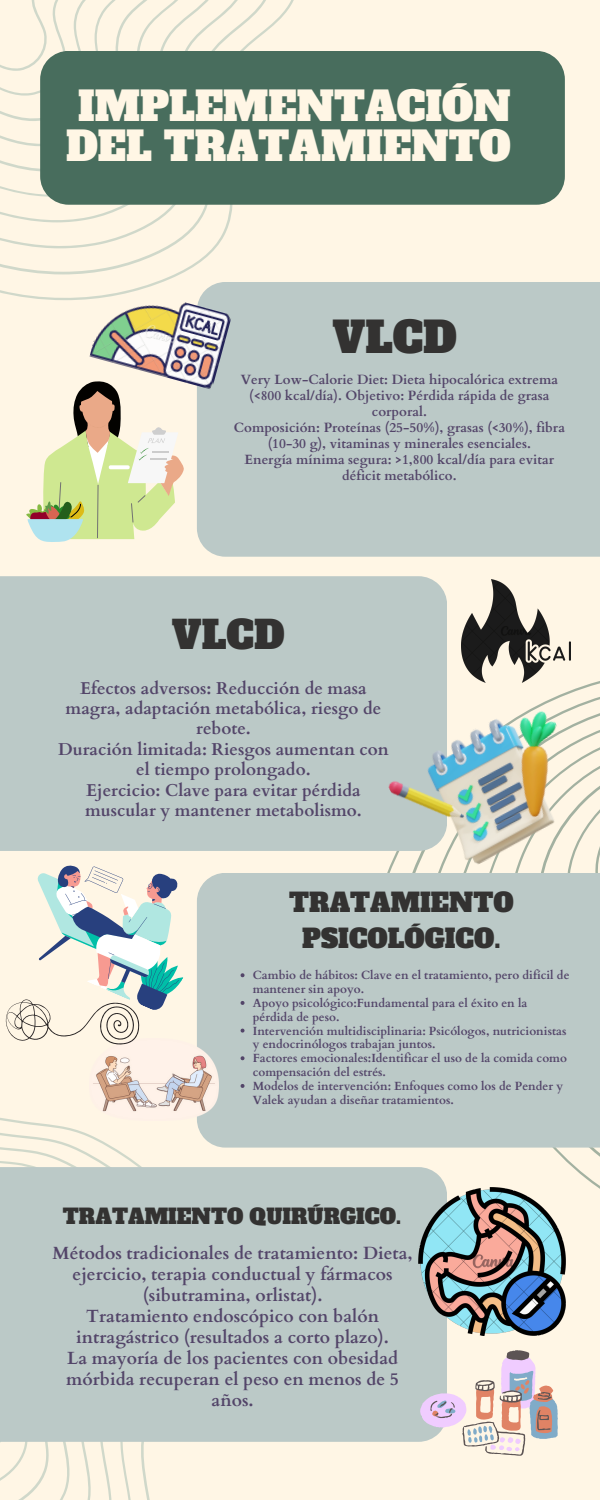
<style>
.page{position:relative;width:600px;height:1500px;background:#fff6e5}
.page>*{position:absolute;margin:0;border:0;box-sizing:border-box;transform-origin:0 0}
.t1{font:42px "Alfa Slab One";color:#333231}
.t2{font:39.6px/40.4px "Alfa Slab One";color:#fff6e5;text-align:center}
.t3{font:38px "Alfa Slab One";color:#333231}
.t4{font:25.6px/35.5px "Alfa Slab One";color:#333231;text-align:center}
.t5{font:20.6px "Alfa Slab One";color:#333231}
.t6{font:700 17.7px/21.1px "Cardo";color:#534569;text-align:center}
.t7{font:700 17.1px/20.4px "Cardo";color:#534569;text-align:center}
.t8{font:700 13.4px/16px "Cardo";color:#534569;text-align:center}
.t9{font:700 11.8px/13.8px "Cardo";color:#534569}
</style>
<div class="page">
<svg style="left:0;top:1118px;width:150px;height:382px"></svg>
<div style="left:197px;top:873px;width:403px;height:275px;background:#bbc9c7"></div>
<div style="left:0;top:1167px;width:447px;height:275px;background:#bbc9c7"></div>
<div style="left:197px;top:282px;width:403px;height:275px;background:#bbc9c7"></div>
<div style="left:0;top:576px;width:447px;height:275px;background:#bbc9c7"></div>
<svg style="left:0;top:0;width:302px;height:301px"></svg>
<div style="left:40px;top:51px;width:525px;height:154px;background:#486d5d"></div>
<img style="left:90px;top:282px;width:142px;height:108px">
<svg style="left:26px;top:381px;width:158px;height:161px"></svg>
<img style="left:382px;top:697px;width:214px;height:188px">
<img style="left:462px;top:579px;width:108px;height:104px">
<img style="left:90px;top:1038px;width:129px;height:83px">
<svg style="left:6px;top:835px;width:210px;height:210px"></svg>
<img style="left:418px;top:1188px;width:148px;height:147px">
<svg style="left:420px;top:1350px;width:138px;height:106px"></svg>
<svg style="left:241px;top:973px;width:4px;height:4px"></svg>
<svg style="left:241px;top:1001px;width:4px;height:4px"></svg>
<svg style="left:241px;top:1029px;width:4px;height:4px"></svg>
<svg style="left:241px;top:1056px;width:4px;height:4px"></svg>
<svg style="left:241px;top:1084px;width:4px;height:4px"></svg>
<h1 class="t2" style="left:66px;top:87px;width:446px">IMPLEMENTACIÓN<br>DEL TRATAMIENTO</h1>
<h5 class="t1" style="left:332px;top:309px;width:126px">VLCD</h5>
<h1 class="t8" style="left:234px;top:372px;width:333px">Very Low-Calorie Diet: Dieta hipocalórica extrema (&lt;800 kcal/día). Objetivo: Pérdida rápida de grasa corporal.<br>Composición: Proteínas (25-50%), grasas (&lt;30%), fibra (10-30 g), vitaminas y minerales esenciales.<br>Energía mínima segura: &gt;1,800 kcal/día para evitar déficit metabólico.</h1>
<p class="t3" style="left:172px;top:610px;width:114px">VLCD</p>
<p class="t7" style="left:58px;top:678px;width:332px">Efectos adversos: Reducción de masa magra, adaptación metabólica, riesgo de rebote.<br>Duración limitada: Riesgos aumentan con el tiempo prolongado.<br>Ejercicio: Clave para evitar pérdida muscular y mantener metabolismo.</p>
<p class="t4" style="left:289px;top:886px;width:226px">TRATAMIENTO<br>PSICOLÓGICO.</p>
<p class="t9" style="left:253px;top:969px;width:318px">Cambio de hábitos: Clave en el tratamiento, pero difícil de mantener sin apoyo.</p>
<p class="t9" style="left:253px;top:996px;width:276px">Apoyo psicológico:Fundamental para el éxito en la pérdida de peso.</p>
<p class="t9" style="left:253px;top:1024px;width:315px">Intervención multidisciplinaria: Psicólogos, nutricionistas y endocrinólogos trabajan juntos.</p>
<h1 class="t9" style="left:253px;top:1052px;width:316px">Factores emocionales:Identificar el uso de la comida como compensación del estrés.</h1>
<h4 class="t9" style="left:253px;top:1079px;width:312px">Modelos de intervención: Enfoques como los de Pender y<br>Valek ayudan a diseñar tratamientos.</h4>
<p class="t5" style="left:63px;top:1202px;width:340px">TRATAMIENTO QUIRÚRGICO.</p>
<p class="t6" style="left:53px;top:1243px;width:362px">Métodos tradicionales de tratamiento: Dieta, ejercicio, terapia conductual y fármacos (sibutramina, orlistat).<br>Tratamiento endoscópico con balón intragástrico (resultados a corto plazo).<br>La mayoría de los pacientes con obesidad mórbida recuperan el peso en menos de 5 años.</p>
</div>
